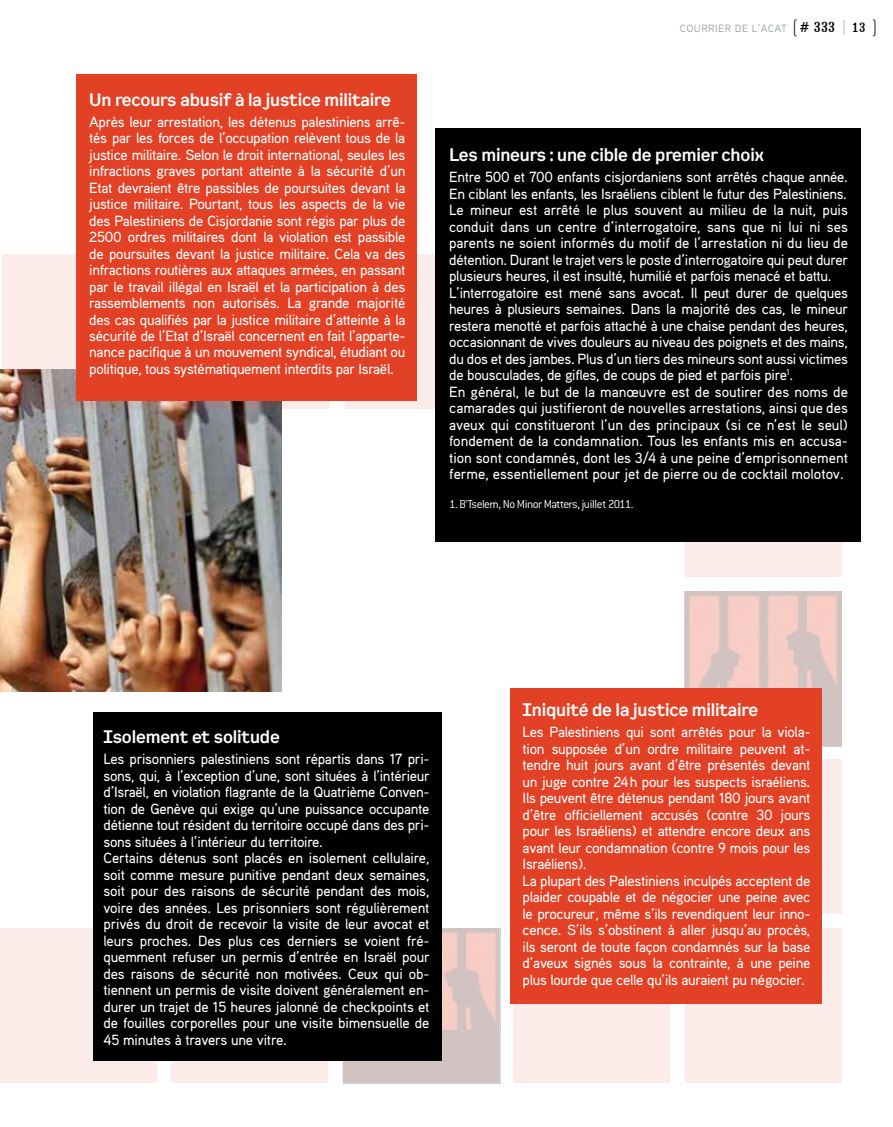
<style>
.page{position:relative;width:893px;height:1127px;background:#fff}
.page>*{position:absolute;margin:0;border:0;box-sizing:border-box;transform-origin:0 0}
.t1{font:500 18px "Kade";letter-spacing:-.01em;color:#fff}
.t2{font:500 14.7px/16.5px "Aaux Pro";letter-spacing:-.02em;color:#fff}
.t3{font:300 12.75px "Conduit ITC";letter-spacing:-.04em;color:#fff}
.t4{font:10.5px "Aaux Pro";letter-spacing:.04em;color:#9c9d9d}
.s1{font-family:"Steelfish";font-size:17.85px;color:#000}
.s2{font-weight:500;font-size:14.25px;color:#000}
.s3{font-family:"Crash Numbering Serif";font-size:14.25px;color:#000}
.s4{font-family:"DIN Cond";font-weight:300;font-size:17.85px}
.s5{font-family:"Crash Numbering Serif";font-size:13.05px;color:#000}
</style>
<div class="page">
<img style="left:0;top:369px;width:282px;height:322px">
<svg style="left:173px;top:401px;width:157px;height:8px"></svg>
<div style="left:345px;top:254px;width:156px;height:155px;background:#fcece9"></div>
<svg style="left:2px;top:254px;width:157px;height:155px;background:#ddcbc8"></svg>
<div style="left:685px;top:536px;width:157px;height:41px;background:#fcece9"></div>
<div style="left:685px;top:759px;width:157px;height:155px;background:#fcece9"></div>
<div style="left:685px;top:928px;width:157px;height:154px;background:#fcece9"></div>
<div style="left:513px;top:928px;width:157px;height:154px;background:#fcece9"></div>
<div style="left:171px;top:928px;width:157px;height:154px;background:#fcece9"></div>
<div style="left:0;top:928px;width:157px;height:154px;background:#fcece9"></div>
<div style="left:77px;top:74px;width:340px;height:327px;background:#e24125"></div>
<div style="left:435px;top:128px;width:425px;height:414px;background:#000"></div>
<img style="left:685px;top:591px;width:157px;height:155px">
<img style="left:343px;top:928px;width:157px;height:155px">
<div style="left:94px;top:712px;width:348px;height:349px;background:#000"></div>
<div style="left:510px;top:689px;width:312px;height:315px;background:#e24125"></div>
<p class="t1" style="left:89px;top:88px;width:303px">Un recours abusif à la justice militaire</p>
<p class="t2" style="left:89px;top:113px;width:318px;text-align:justify">Après leur arrestation, les détenus palestiniens arrê&shy;tés par les forces de l’occupation relèvent tous de la justice militaire. Selon le droit international, seules les infractions graves portant atteinte à la sécurité d’un Etat devraient être passibles de poursuites devant la justice militaire. Pourtant, tous les aspects de la vie des Palestiniens de Cisjordanie sont régis par plus de 2500 ordres militaires dont la violation est passible de poursuites devant la justice militaire. Cela va des infractions routières aux attaques armées, en passant par le travail illégal en Israël et la participation à des rassemblements non autorisés. La grande majorité des cas qualifiés par la justice militaire d’atteinte à la sécurité de l’Etat d’Israël concernent en fait l’apparte&shy;nance pacifique à un mouvement syndical, étudiant ou politique, tous systématiquement interdits par Israël.</p>
<p class="t4" style="left:680px;top:22px;width:198px">COURRIER DE L’ACAT <span class="s1">(</span> <span class="s2">#</span> <span class="s3">333</span> <span class="s4">|</span> <span class="s5">13</span> <span class="s1">)</span></p>
<p class="t1" style="left:449px;top:143px;width:316px">Les mineurs : une cible de premier choix</p>
<p class="t2" style="left:449px;top:168px;width:401px">Entre 500 et 700 enfants cisjordaniens sont arrêtés chaque année.<br>En ciblant les enfants, les Israéliens ciblent le futur des Palestiniens.<br>Le mineur est arrêté le plus souvent au milieu de la nuit, puis conduit dans un centre d’interrogatoire, sans que ni lui ni ses parents ne soient informés du motif de l’arrestation ni du lieu de détention. Durant le trajet vers le poste d’interrogatoire qui peut durer plusieurs heures, il est insulté, humilié et parfois menacé et battu.<br>L’interrogatoire est mené sans avocat. Il peut durer de quelques heures à plusieurs semaines. Dans la majorité des cas, le mineur restera menotté et parfois attaché à une chaise pendant des heures, occasionnant de vives douleurs au niveau des poignets et des mains, du dos et des jambes. Plus d’un tiers des mineurs sont aussi victimes de bousculades, de gifles, de coups de pied et parfois pire<sup>1</sup>.<br>En général, le but de la manœuvre est de soutirer des noms de camarades qui justifieront de nouvelles arrestations, ainsi que des aveux qui constitueront l’un des principaux (si ce n’est le seul) fondement de la condamnation. Tous les enfants mis en accusa&shy;tion sont condamnés, dont les 3/4 à une peine d’emprisonnement ferme, essentiellement pour jet de pierre ou de cocktail molotov.</p>
<p class="t3" style="left:449px;top:497px;width:186px">1. B’Tselem, No Minor Matters, juillet 2011.</p>
<p class="t1" style="left:103px;top:725px;width:178px">Isolement et solitude</p>
<p class="t2" style="left:103px;top:750px;width:328px">Les prisonniers palestiniens sont répartis dans 17 pri&shy;sons, qui, à l’exception d’une, sont situées à l’intérieur d’Israël, en violation flagrante de la Quatrième Conven&shy;tion de Genève qui exige qu’une puissance occupante détienne tout résident du territoire occupé dans des pri&shy;sons situées à l’intérieur du territoire.<br>Certains détenus sont placés en isolement cellulaire, soit comme mesure punitive pendant deux semaines, soit pour des raisons de sécurité pendant des mois, voire des années. Les prisonniers sont régulièrement privés du droit de recevoir la visite de leur avocat et leurs proches. Des plus ces derniers se voient fré&shy;quemment refuser un permis d’entrée en Israël pour des raisons de sécurité non motivées. Ceux qui ob&shy;tiennent un permis de visite doivent généralement en&shy;durer un trajet de 15 heures jalonné de checkpoints et de fouilles corporelles pour une visite bimensuelle de 45 minutes à travers une vitre.</p>
<p class="t1" style="left:523px;top:698px;width:237px">Iniquité de la justice militaire</p>
<p class="t2" style="left:523px;top:723px;width:289px">Les Palestiniens qui sont arrêtés pour la viola&shy;tion supposée d’un ordre militaire peuvent at&shy;tendre huit jours avant d’être présentés devant un juge contre 24h pour les suspects israéliens.<br>Ils peuvent être détenus pendant 180 jours avant d’être officiellement accusés (contre 30 jours pour les Israéliens) et attendre encore deux ans avant leur condamnation (contre 9 mois pour les Israéliens).<br>La plupart des Palestiniens inculpés acceptent de plaider coupable et de négocier une peine avec le procureur, même s’ils revendiquent leur inno&shy;cence. S’ils s’obstinent à aller jusqu’au procès, ils seront de toute façon condamnés sur la base d’aveux signés sous la contrainte, à une peine plus lourde que celle qu’ils auraient pu négocier.</p>
</div>
